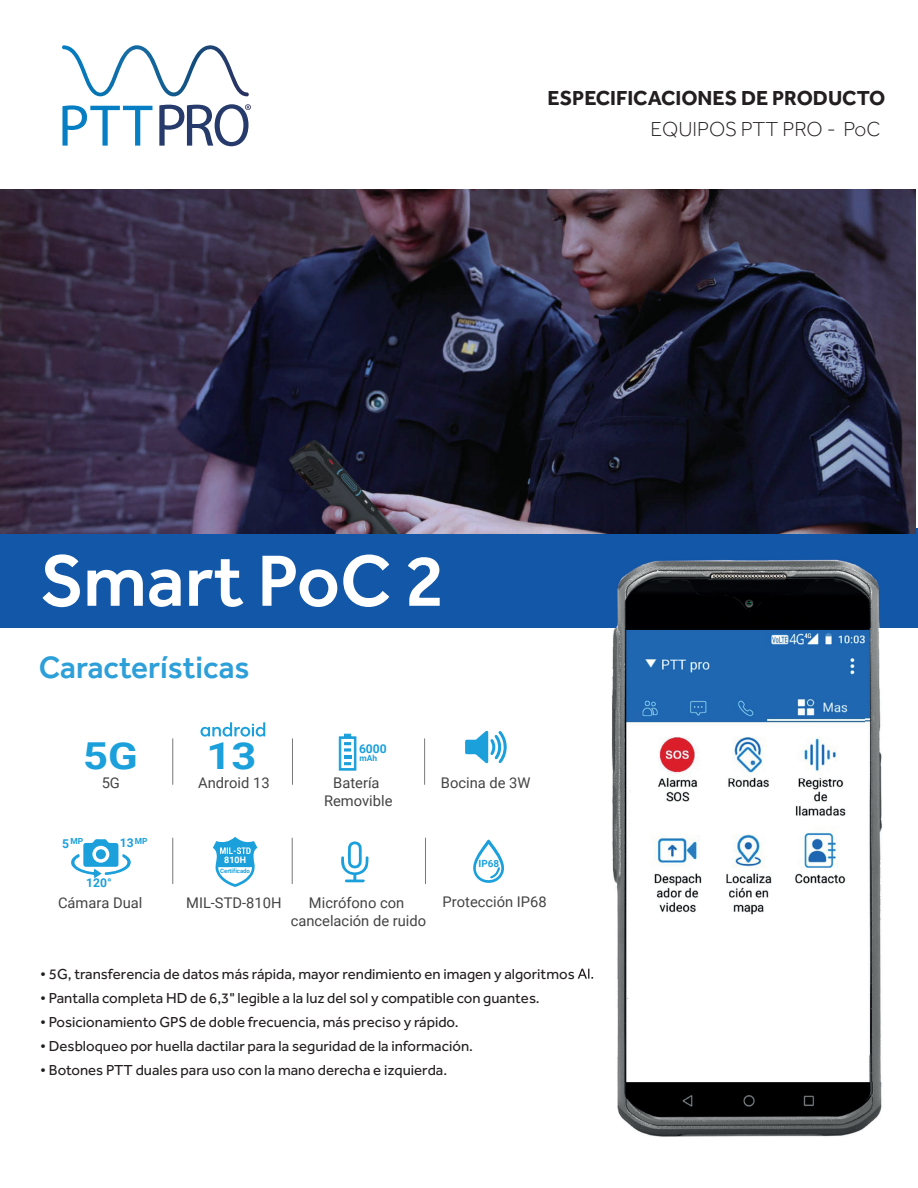
<style>
.page{position:relative;width:918px;height:1188px;background:#fff}
.page>*{position:absolute;margin:0;border:0;box-sizing:border-box;transform-origin:0 0}
.t1{font:500 75px "Effra";color:#fff}
.t2{font:700 37.05px "Roboto";color:#1ba0db;scale:1.17 1}
.t3{font:500 31.95px "Effra";color:#2d9fd9}
.t4{font:700 21px "Effra";color:#231f20}
.t5{font:300 21px "Effra";color:#231f20}
.t6{font:15px "Effra";color:#231f20}
.t7{font:14.7px/17.7px "Roboto";color:#444445;text-align:center}
.t8{font:700 12.15px "Roboto";color:#1ba0db}
.t9{font:700 9.9px "Roboto";color:#1ba0db}
.t10{font:700 9px "Roboto";color:#fff}
.t11{font:700 8.4px "Roboto";color:#1ba0db}
.t12{font:700 6px "Roboto";color:#1ba0db}
.s1{font-size:12.15px}
</style>
<div class="page">
<svg style="left:62px;top:45px;width:189px;height:101px"></svg>
<div style="left:0;top:528px;width:918px;height:99px;background:#1357a8"></div>
<hr style="left:173px;top:738px;width:1px;height:47px;background:#77797b">
<hr style="left:173px;top:838px;width:1px;height:46px;background:#77797b">
<hr style="left:292px;top:838px;width:1px;height:46px;background:#77797b">
<hr style="left:425px;top:838px;width:1px;height:46px;background:#77797b">
<hr style="left:292px;top:738px;width:1px;height:47px;background:#77797b">
<hr style="left:424px;top:738px;width:1px;height:47px;background:#77797b">
<svg style="left:200px;top:722px;width:65px;height:15px"></svg>
<svg style="left:465px;top:731px;width:42px;height:32px"></svg>
<svg style="left:341px;top:841px;width:28px;height:41px"></svg>
<svg style="left:213px;top:837px;width:44px;height:50px"></svg>
<svg style="left:473px;top:840px;width:32px;height:43px"></svg>
<svg style="left:339px;top:734px;width:17px;height:37px"></svg>
<svg style="left:71px;top:839px;width:60px;height:39px"></svg>
<img style="left:575px;top:533px;width:340px;height:604px">
<img style="left:575px;top:968px;width:18px;height:14px">
<img style="left:0;top:190px;width:916px;height:343px">
<h3 class="t4" style="left:548px;top:85px;width:339px">ESPECIFICACIONES DE PRODUCTO</h3>
<h3 class="t5" style="left:650px;top:118px;width:232px">EQUIPOS PTT PRO - PoC</h3>
<h1 class="t1" style="left:40px;top:536px;width:407px">Smart PoC 2</h1>
<h3 class="t3" style="left:39px;top:649px;width:212px">Características</h3>
<h2 class="t2" style="left:83px;top:730px;width:48px">5G</h2>
<h2 class="t2" style="left:207px;top:730px;width:44px">13</h2>
<p class="t7" style="left:102px;top:774px;width:20px">5G</p>
<p class="t8" style="left:359px;top:740px;width:29px">6000</p>
<p class="t11" style="left:359px;top:752px;width:19px">mAh</p>
<p class="t7" style="left:198px;top:774px;width:73px">Android 13</p>
<p class="t7" style="left:441px;top:774px;width:91px">Bocina de 3W</p>
<p class="t7" style="left:324px;top:774px;width:70px">Batería<br>Removible</p>
<p class="t11" style="left:62px;top:836px;width:23px"><span class="s1">5</span>MP</p>
<p class="t8" style="left:120px;top:835px;width:29px">13<sup>MP</sup></p>
<p class="t8" style="left:86px;top:874px;width:27px">120°</p>
<p class="t10" style="left:224px;top:854px;width:23px">810H</p>
<p class="t9" style="left:479px;top:856px;width:22px">IP68</p>
<p class="t12" style="left:220px;top:867px;width:31px">Certificado</p>
<p class="t7" style="left:58px;top:893px;width:86px">Cámara Dual</p>
<p class="t7" style="left:186px;top:893px;width:97px">MIL-STD-810H</p>
<p class="t7" style="left:443px;top:893px;width:106px">Protección IP68</p>
<p class="t7" style="left:291px;top:893px;width:137px">Micrófono con cancelación de ruido</p>
<p class="t6" style="left:40px;top:965px;width:556px">• 5G, transferencia de datos más rápida, mayor rendimiento en imagen y algoritmos Al.</p>
<p class="t6" style="left:40px;top:989px;width:501px">• Pantalla completa HD de 6,3" legible a la luz del sol y compatible con guantes.</p>
<p class="t6" style="left:40px;top:1013px;width:420px">• Posicionamiento GPS de doble frecuencia, más preciso y rápido.</p>
<p class="t6" style="left:40px;top:1037px;width:434px">• Desbloqueo por huella dactilar para la seguridad de la información.</p>
<p class="t6" style="left:40px;top:1061px;width:409px">• Botones PTT duales para uso con la mano derecha e izquierda.</p>
</div>
